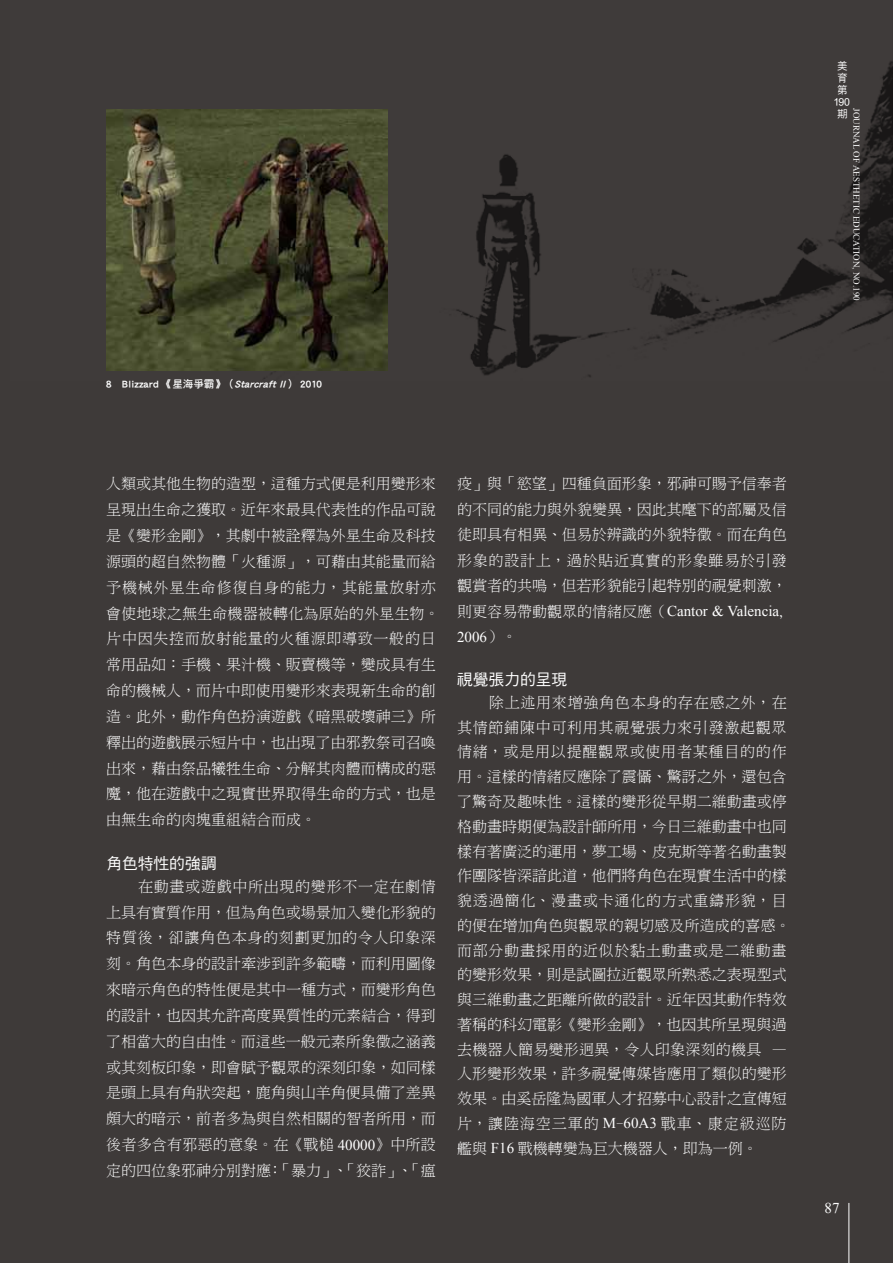
<style>
.page{position:relative;width:893px;height:1263px;background:#3e3a39}
.page>*{position:absolute;margin:0;border:0;box-sizing:border-box;transform-origin:0 0}
.t1{font:15.75px "DF Hei Std W5";color:#fff}
.t2{font:15px/25.8px "DF Ming Lt HK BF";color:#fff}
.t3{font:15px "Times New Roman";color:#fff}
.t4{font:10.5px "DF Hei Bd HKP BF";color:#fff}
.t5{font:10.5px/12px "DF Hei Md HKP BF";color:#fff;text-align:center}
.t6{font:9px "Times New Roman";color:#fff}
.s1{font-style:italic}
.s2{font-family:"Times New Roman"}
.s3{font-family:"DF Ming Lt HK BF"}
</style>
<div class="page">
<img style="left:264px;top:61px;width:629px;height:318px">
<img style="left:106px;top:109px;width:282px;height:262px">
<hr style="left:849px;top:1203px;width:1px;height:60px;background:#fff">
<p class="t4" style="left:106px;top:378px;width:217px">8 Blizzard 《星海爭霸》（<span class="s1">Starcraft II</span>） 2010</p>
<p class="t2" style="left:106px;top:471px;width:335px">人類或其他生物的造型，這種方式便是利用變形來呈現出生命之獲取。近年來最具代表性的作品可說是《變形金剛》，其劇中被詮釋為外星生命及科技源頭的超自然物體「火種源」，可藉由其能量而給予機械外星生命修復自身的能力，其能量放射亦會使地球之無生命機器被轉化為原始的外星生物。片中因失控而放射能量的火種源即導致一般的日常用品如：手機、果汁機、販賣機等，變成具有生命的機械人，而片中即使用變形來表現新生命的創造。此外，動作角色扮演遊戲《暗黑破壞神三》所釋出的遊戲展示短片中，也出現了由邪教祭司召喚出來，藉由祭品犧牲生命、分解其肉體而構成的惡魔，他在遊戲中之現實世界取得生命的方式，也是由無生命的肉塊重組結合而成。</p>
<p class="t1" style="left:106px;top:854px;width:112px">角色特性的強調</p>
<p class="t2" style="left:106px;top:873px;width:331px;text-align:justify;text-indent:32px">在動畫或遊戲中所出現的變形不一定在劇情上具有實質作用，但為角色或場景加入變化形貌的特質後，卻讓角色本身的刻劃更加的令人印象深刻。角色本身的設計牽涉到許多範疇，而利用圖像來暗示角色的特性便是其中一種方式，而變形角色的設計，也因其允許高度異質性的元素結合，得到了相當大的自由性。而這些一般元素所象徵之涵義或其刻板印象，即會賦予觀眾的深刻印象，如同樣是頭上具有角狀突起，鹿角與山羊角便具備了差異頗大的暗示，前者多為與自然相關的智者所用，而後者多含有邪惡的意象。在《戰槌 <span class="s2">40000</span>》中所設定的四位象邪神分別對應：「暴力」、「狡詐」、「瘟</p>
<p class="t2" style="left:457px;top:471px;width:331px;text-align:justify">疫」與「慾望」四種負面形象，邪神可賜予信奉者的不同的能力與外貌變異，因此其麾下的部屬及信徒即具有相異、但易於辨識的外貌特徵。而在角色形象的設計上，過於貼近真實的形象雖易於引發觀賞者的共鳴，但若形貌能引起特別的視覺刺激，則更容易帶動觀眾的情緒反應（<span class="s2">Cantor &amp; Valencia</span>,</p>
<p class="t3" style="left:457px;top:627px;width:61px">2006<span class="s3">）。</span></p>
<p class="t1" style="left:457px;top:671px;width:112px">視覺張力的呈現</p>
<p class="t2" style="left:457px;top:690px;width:335px;line-height:24.8px;text-indent:32px">除上述用來增強角色本身的存在感之外，在其情節鋪陳中可利用其視覺張力來引發激起觀眾情緒，或是用以提醒觀眾或使用者某種目的的作用。這樣的情緒反應除了震懾、驚訝之外，還包含了驚奇及趣味性。這樣的變形從早期二維動畫或停格動畫時期便為設計師所用，今日三維動畫中也同樣有著廣泛的運用，夢工場、皮克斯等著名動畫製作團隊皆深諳此道，他們將角色在現實生活中的樣貌透過簡化、漫畫或卡通化的方式重鑄形貌，目的便在增加角色與觀眾的親切感及所造成的喜感。而部分動畫採用的近似於黏土動畫或是二維動畫的變形效果，則是試圖拉近觀眾所熟悉之表現型式與三維動畫之距離所做的設計。近年因其動作特效著稱的科幻電影《變形金剛》，也因其所呈現與過去機器人簡易變形迥異，令人印象深刻的機具 —人形變形效果，許多視覺傳媒皆應用了類似的變形效果。由奚岳隆為國軍人才招募中心設計之宣傳短片，讓陸海空三軍的 <span class="s2">M</span>-<span class="s2">60A3</span> 戰車、康定級巡防艦與 <span class="s2">F16</span> 戰機轉變為巨大機器人，即為一例。</p>
<p class="t5" style="left:833px;top:60px;width:18px">美育第<br>190期</p>
<p class="t6" style="left:863px;top:108px;width:194px;rotate:90deg">JOURNAL OF AESTHETIC EDUCATION, NO.190</p>
<p class="t3" style="left:825px;top:1198px;width:16px">87</p>
</div>
